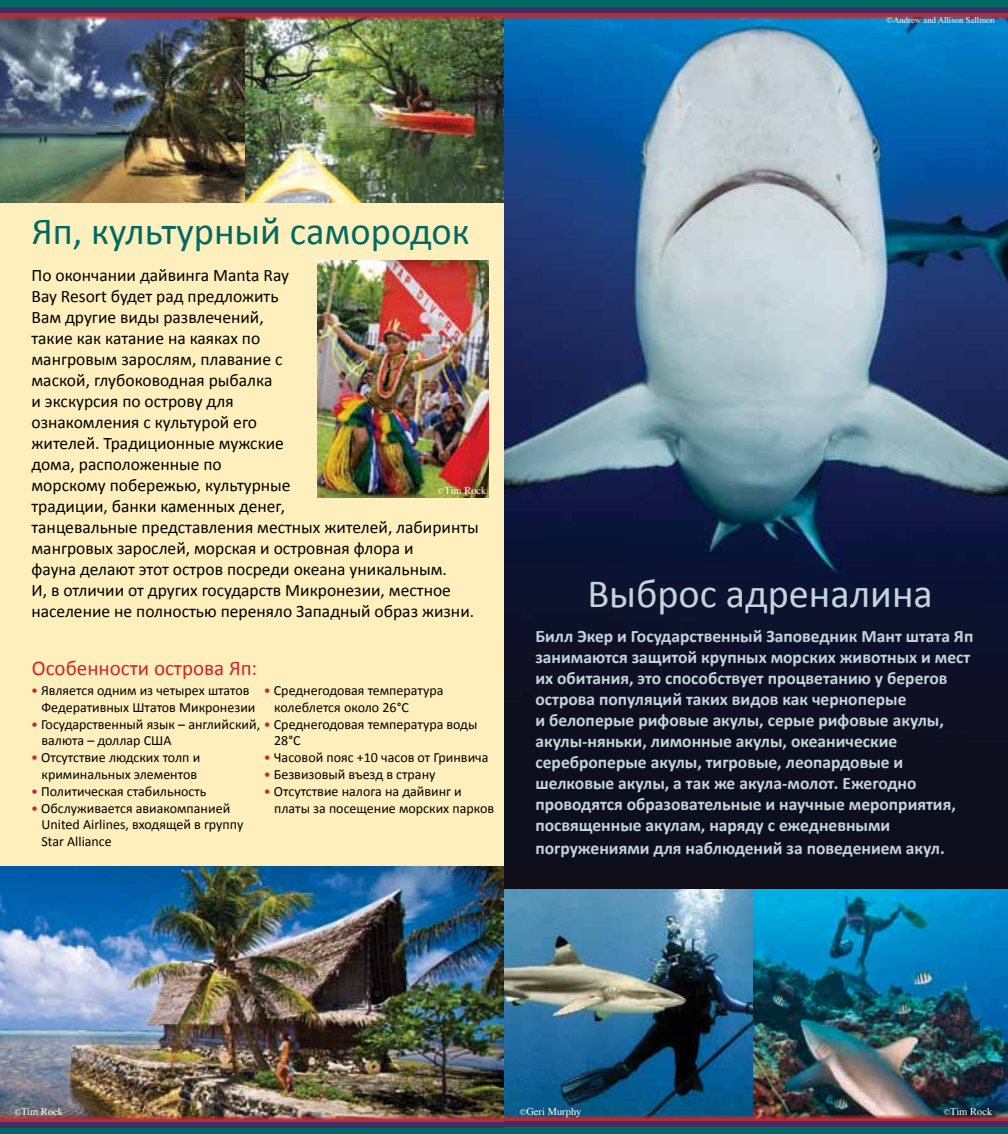
<style>
.page{position:relative;width:1008px;height:1134px;background:#fff}
.page>*{position:absolute;margin:0;border:0;box-sizing:border-box;transform-origin:0 0}
.t1{font:40.25px "Calibri";color:#c3d5da}
.t2{font:38.5px "Calibri";color:#006a62}
.t3{font:21px "Calibri";color:#d2232a}
.t4{font:17.5px/21px "Calibri";color:#000}
.t5{font:700 17.5px/21px "Calibri";color:#c3d5da}
.t6{font:14px/16.8px "Calibri";color:#000}
.t7{font:10.5px "Times";color:#fff}
.t8{font:8.75px "Times";color:#fff}
.s1{font-size:8.75px}
.s2{color:#d2232a}
</style>
<div class="page">
<div style="left:0;top:9px;width:504px;height:859px;background:#ffefbd"></div>
<img style="left:244px;top:21px;width:260px;height:182px">
<img style="left:0;top:21px;width:244px;height:182px">
<img style="left:0;top:866px;width:504px;height:248px">
<div style="left:0;top:7px;width:504px;height:6px;background:#442d65"></div>
<img style="left:0;top:13px;width:504px;height:8px">
<div style="left:0;top:0;width:504px;height:7px;background:#006a62"></div>
<div style="left:0;top:1122px;width:504px;height:6px;background:#442d65"></div>
<img style="left:0;top:1114px;width:504px;height:8px">
<div style="left:0;top:1128px;width:504px;height:6px;background:#006a62"></div>
<img style="left:318px;top:261px;width:171px;height:237px">
<img style="left:504px;top:21px;width:504px;height:869px">
<div style="left:504px;top:7px;width:504px;height:6px;background:#442d65"></div>
<svg style="left:504px;top:13px;width:504px;height:8px;background:#7d4865"></svg>
<div style="left:504px;top:0;width:504px;height:7px;background:#006a62"></div>
<img style="left:753px;top:890px;width:255px;height:223px">
<img style="left:504px;top:890px;width:249px;height:223px">
<div style="left:504px;top:1121px;width:504px;height:6px;background:#442d65"></div>
<img style="left:504px;top:1113px;width:504px;height:8px">
<div style="left:504px;top:1127px;width:504px;height:7px;background:#006a62"></div>
<p class="t8" style="left:886px;top:12px;width:110px">©Andrew and Allison Sallmon</p>
<h2 class="t2" style="left:32px;top:208px;width:440px">Яп, культурный самородок</h2>
<p class="t4" style="left:32px;top:264px;width:449px">По окончании дайвинга Manta Ray<br>Bay Resort будет рад предложить<br>Вам другие виды развлечений,<br>такие как катание на каяках по<br>мангровым зарослям, плавание с<br>маской, глубоководная рыбалка<br>и экскурсия по острову для<br>ознакомления с культурой его<br>жителей. Традиционные мужские<br>дома, расположенные по<br>морскому побережью, культурные<br>традиции, банки каменных денег,<br>танцевальные представления местных жителей, лабиринты мангровых зарослей, морская и островная флора и<br>фауна делают этот остров посреди океана уникальным.<br>И, в отличии от других государств Микронезии, местное население не полностью переняло Западный образ жизни.</p>
<p class="t7" style="left:438px;top:481px;width:50px"><span class="s1">©</span>Tim Rock</p>
<p class="t3" style="left:32px;top:655px;width:227px">Особенности острова Яп:</p>
<p class="t6" style="left:274px;top:681px;width:171px;text-indent:-10px"><span class="s2">•</span> Среднегодовая температура колеблется около 26°С</p>
<p class="t6" style="left:274px;top:732px;width:28px">28°С</p>
<p class="t6" style="left:264px;top:748px;width:226px"><span class="s2">•</span> Часовой пояс +10 часов от Гринвича</p>
<p class="t6" style="left:264px;top:765px;width:173px"><span class="s2">•</span> Безвизовый въезд в страну</p>
<p class="t6" style="left:274px;top:782px;width:221px;text-indent:-10px"><span class="s2">•</span> Отсутствие налога на дайвинг и платы за посещение морских парков</p>
<p class="t6" style="left:42px;top:681px;width:215px;text-indent:-10px"><span class="s2">•</span> Является одним из четырех штатов<br>Федеративных Штатов Микронезии</p>
<p class="t6" style="left:42px;top:715px;width:437px;text-indent:-10px"><span class="s2">•</span> Государственный язык – английский, <span class="s2">•</span> Среднегодовая температура воды валюта – доллар США</p>
<p class="t6" style="left:31px;top:748px;width:171px;text-align:center"><span class="s2">•</span> Отсутствие людских толп и криминальных элементов</p>
<p class="t6" style="left:31px;top:782px;width:177px"><span class="s2">•</span> Политическая стабильность</p>
<p class="t6" style="left:42px;top:799px;width:203px;text-indent:-10px"><span class="s2">•</span> Обслуживается авиакомпанией<br>United Airlines, входящей в группу<br>Star Alliance</p>
<h1 class="t1" style="left:587px;top:569px;width:347px">Выброс адреналина</h1>
<p class="t5" style="left:536px;top:625px;width:439px">Билл Экер и Государственный Заповедник Мант штата Яп занимаются защитой крупных морских животных и мест их обитания, это способствует процветанию у берегов острова популяций таких видов как черноперые<br>и белоперые рифовые акулы, серые рифовые акулы, акулы-няньки, лимонные акулы, океанические сереброперые акулы, тигровые, леопардовые и шелковые акулы, а так же акула-молот. Ежегодно проводятся образовательные и научные мероприятия, посвященные акулам, наряду с ежедневными</p>
<p class="t5" style="left:536px;top:837px;width:411px">погружениями для наблюдений за поведением акул.</p>
<p class="t7" style="left:15px;top:1102px;width:50px"><span class="s1">©</span>Tim Rock</p>
<p class="t7" style="left:520px;top:1101px;width:63px"><span class="s1">©</span>Geri Murphy</p>
<p class="t7" style="left:944px;top:1102px;width:50px"><span class="s1">©</span>Tim Rock</p>
</div>
